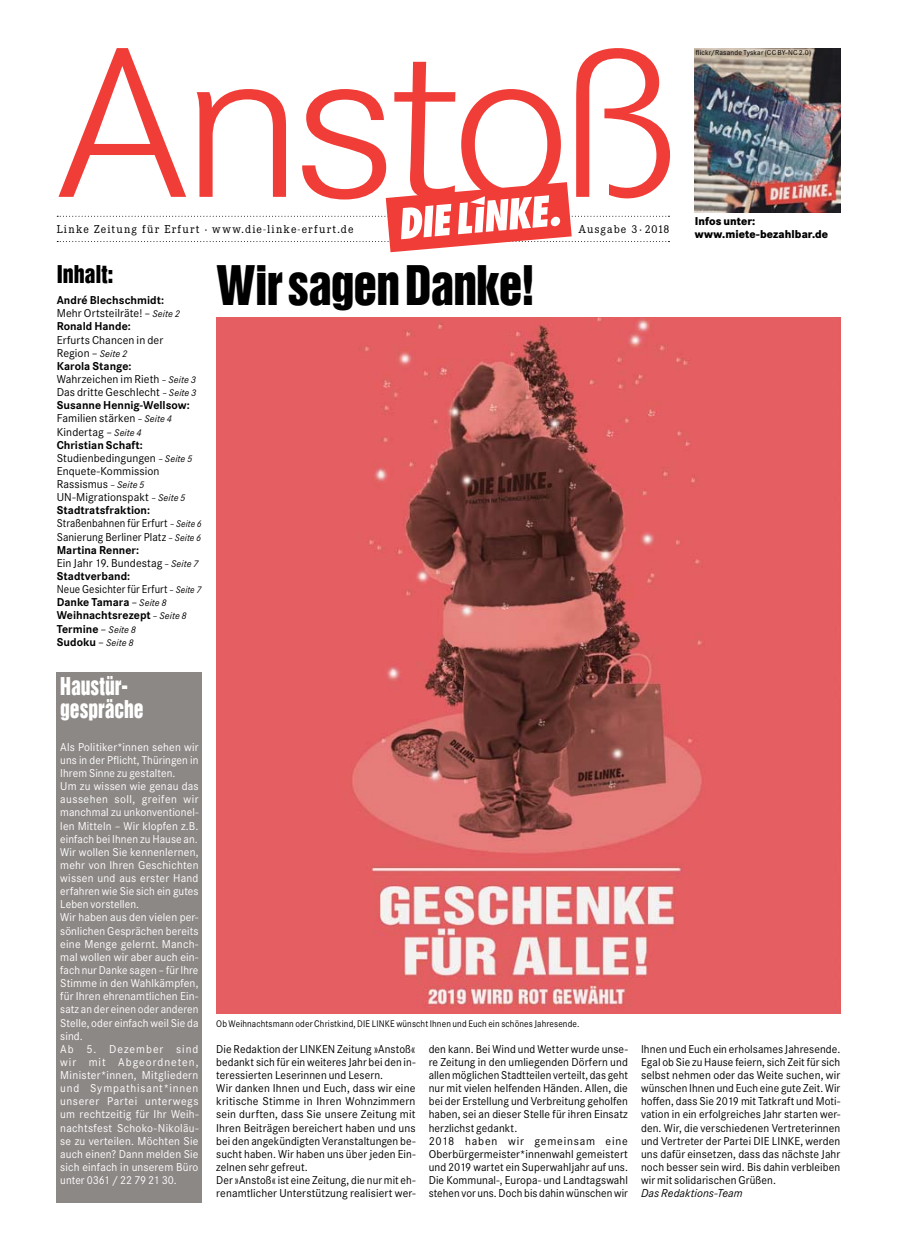
<style>
.page{position:relative;width:904px;height:1241px;background:#fff}
.page>*{position:absolute;margin:0;border:0;box-sizing:border-box;transform-origin:0 0}
.t1{font:50px "Helvetica Inserat Com";letter-spacing:-.02em;color:#000;scale:.95 1}
.t2{font:22.5px/22.5px "Helvetica Inserat Com";letter-spacing:-.005em;color:#fff;scale:.87 1}
.t3{font:22.5px "Helvetica Inserat Com";letter-spacing:-.005em;color:#000}
.t4{font:11.88px/13.1px "Corporate S";letter-spacing:.005em;color:#000}
.t5{font:11.88px/13.1px "Corporate S";letter-spacing:.01em;color:#fff}
.t6{font:700 11.88px/13.1px "Corporate S";letter-spacing:.005em;color:#000}
.t7{font:11.88px "Corporate E";letter-spacing:.105em;color:#000}
.t8{font:800 11.88px/13.1px "Corporate S";letter-spacing:.01em;color:#000;scale:.93 1}
.t9{font:italic 11.88px "Corporate S";letter-spacing:.005em;color:#000}
.t10{font:11.88px "Corporate E";letter-spacing:.08em;color:#000}
.t11{font:10px "Corporate S";letter-spacing:.015em;color:#000;scale:.92 1}
.t12{font:7.5px "Corporate S";letter-spacing:.02em;color:#000}
.s1{font-weight:400}
.s2{font-weight:400;font-style:italic;font-size:10px}
.s3{font-style:italic;font-size:10px}
.s4{font-weight:700}
.s5{font-style:italic}
</style>
<div class="page">
<svg style="left:64px;top:48px;width:606px;height:134px"></svg>
<svg style="left:57px;top:182px;width:612px;height:70px"></svg>
<img style="left:216px;top:317px;width:624px;height:696px">
<img style="left:694px;top:48px;width:146px;height:164px">
<div style="left:57px;top:671px;width:145px;height:530px;background:#8c8886"></div>
<p class="t12" style="left:695px;top:48px;width:117px">flickr/Rasande Tyskar (CC BY-NC 2.0)</p>
<p class="t7" style="left:57px;top:222px;width:298px">Linke Zeitung für Erfurt · www.die-linke-erfurt.de</p>
<p class="t10" style="left:578px;top:222px;width:92px">Ausgabe 3· 2018</p>
<h1 class="t1" style="left:216px;top:255px;width:338px">Wir sagen Danke!</h1>
<h2 class="t3" style="left:57px;top:260px;width:58px">Inhalt:</h2>
<p class="t6" style="left:57px;top:294px;width:125px">André Blechschmidt:<br><span class="s1">Mehr Ortsteilräte! –</span> <span class="s2">Seite 2<br></span>Ronald Hande:</p>
<p class="t4" style="left:57px;top:333px;width:146px">Erfurts Chancen in der<br>Region – <span class="s3">Seite 2<br></span><span class="s4">Karola Stange:<br></span>Wahrzeichen im Rieth <span class="s3">– Seite 3<br></span>Das dritte Geschlecht <span class="s3">– Seite 3<br></span><span class="s4">Susanne Hennig-Wellsow:<br></span>Familien stärken <span class="s3">– Seite 4<br></span>Kindertag <span class="s5">–</span> <span class="s3">Seite 4<br></span><span class="s4">Christian Schaft:<br></span>Studienbedingungen <span class="s3">– Seite 5<br></span>Enquete-Kommission<br>Rassismus <span class="s3">– Seite 5<br></span>UN-Migrationspakt <span class="s3">– Seite 5<br></span><span class="s4">Stadtratsfraktion:<br></span>Straßenbahnen für Erfurt <span class="s3">– Seite 6<br></span>Sanierung Berliner Platz <span class="s3">– Seite 6<br></span><span class="s4">Martina Renner:<br></span>Ein Jahr 19. Bundestag <span class="s3">– Seite 7<br></span><span class="s4">Stadtverband:<br></span>Neue Gesichter für Erfurt <span class="s3">– Seite 7<br></span><span class="s4">Danke Tamara</span> – <span class="s3">Seite 8<br></span><span class="s4">Weihnachtsrezept</span> <span class="s3">– Seite 8<br></span><span class="s4">Termine</span> – <span class="s3">Seite 8<br></span><span class="s4">Sudoku</span> – <span class="s3">Seite 8</span></p>
<p class="t8" style="left:694px;top:215px;width:145px">Infos unter: www.miete-bezahlbar.de</p>
<h2 class="t2" style="left:60px;top:675px;width:97px">Haustür&shy;gespräche</h2>
<p class="t5" style="left:60px;top:740px;width:140px">Als Politiker*innen sehen wir uns in der Pflicht, Thüringen in<br>Ihrem Sinne zu gestalten.<br>Um zu wissen wie genau das aussehen soll, greifen wir manchmal zu unkonventionel&shy;len Mitteln – Wir klopfen z.B. einfach bei Ihnen zu Hause an.<br>Wir wollen Sie kennenlernen, mehr von Ihren Geschichten wissen und aus erster Hand erfahren wie Sie sich ein gutes<br>Leben vorstellen.<br>Wir haben aus den vielen per&shy;sönlichen Gesprächen bereits eine Menge gelernt. Manch&shy;mal wollen wir aber auch ein&shy;fach nur Danke sagen – für Ihre<br>Stimme in den Wahlkämpfen, für Ihren ehrenamtlichen Ein&shy;satz an der einen oder anderen<br>Stelle, oder einfach weil Sie da sind.<br>Ab 5. Dezember sind wir mit Abgeordneten,<br>Minister*innen, Mitgliedern und Sympathisant*innen unserer Partei unterwegs um rechtzeitig für Ihr Weih&shy;nachtsfest Schoko-Nikoläu&shy;se zu verteilen. Möchten Sie auch einen? Dann melden Sie sich einfach in unserem Büro unter 0361 / 22 79 21 30.</p>
<p class="t11" style="left:216px;top:1017px;width:396px">Ob Weihnachtsmann oder Christkind, DIE LINKE wünscht Ihnen und Euch ein schönes Jahresende.</p>
<p class="t4" style="left:216px;top:1042px;width:201px">Die Redaktion der LINKEN Zeitung »Anstoß« bedankt sich für ein weiteres Jahr bei den in&shy;teressierten Leserinnen und Lesern.<br>Wir danken Ihnen und Euch, dass wir eine kritische Stimme in Ihren Wohnzimmern sein durften, dass Sie unsere Zeitung mit Ihren Beiträgen bereichert haben und uns bei den angekündigten Veranstaltungen be&shy;sucht haben. Wir haben uns über jeden Ein&shy;zelnen sehr gefreut.<br>Der »Anstoß« ist eine Zeitung, die nur mit eh&shy;renamtlicher Unterstützung realisiert wer-</p>
<p class="t4" style="left:428px;top:1042px;width:201px">den kann. Bei Wind und Wetter wurde unse&shy;re Zeitung in den umliegenden Dörfern und allen möglichen Stadtteilen verteilt, das geht nur mit vielen helfenden Händen. Allen, die bei der Erstellung und Verbreitung geholfen haben, sei an dieser Stelle für ihren Einsatz herzlichst gedankt.<br>2018 haben wir gemeinsam eine Oberbürgermeister*innenwahl gemeistert und 2019 wartet ein Superwahljahr auf uns.<br>Die Kommunal-, Europa- und Landtagswahl stehen vor uns. Doch bis dahin wünschen wir</p>
<p class="t4" style="left:641px;top:1042px;width:201px;text-align:justify">Ihnen und Euch ein erholsames Jahresende.<br>Egal ob Sie zu Hause feiern, sich Zeit für sich selbst nehmen oder das Weite suchen, wir wünschen Ihnen und Euch eine gute Zeit. Wir hoffen, dass Sie 2019 mit Tatkraft und Moti&shy;vation in ein erfolgreiches Jahr starten wer&shy;den. Wir, die verschiedenen Vertreterinnen und Vertreter der Partei DIE LINKE, werden uns dafür einsetzen, dass das nächste Jahr noch besser sein wird. Bis dahin verbleiben wir mit solidarischen Grüßen.</p>
<p class="t9" style="left:641px;top:1186px;width:103px">Das Redaktions-Team</p>
</div>
